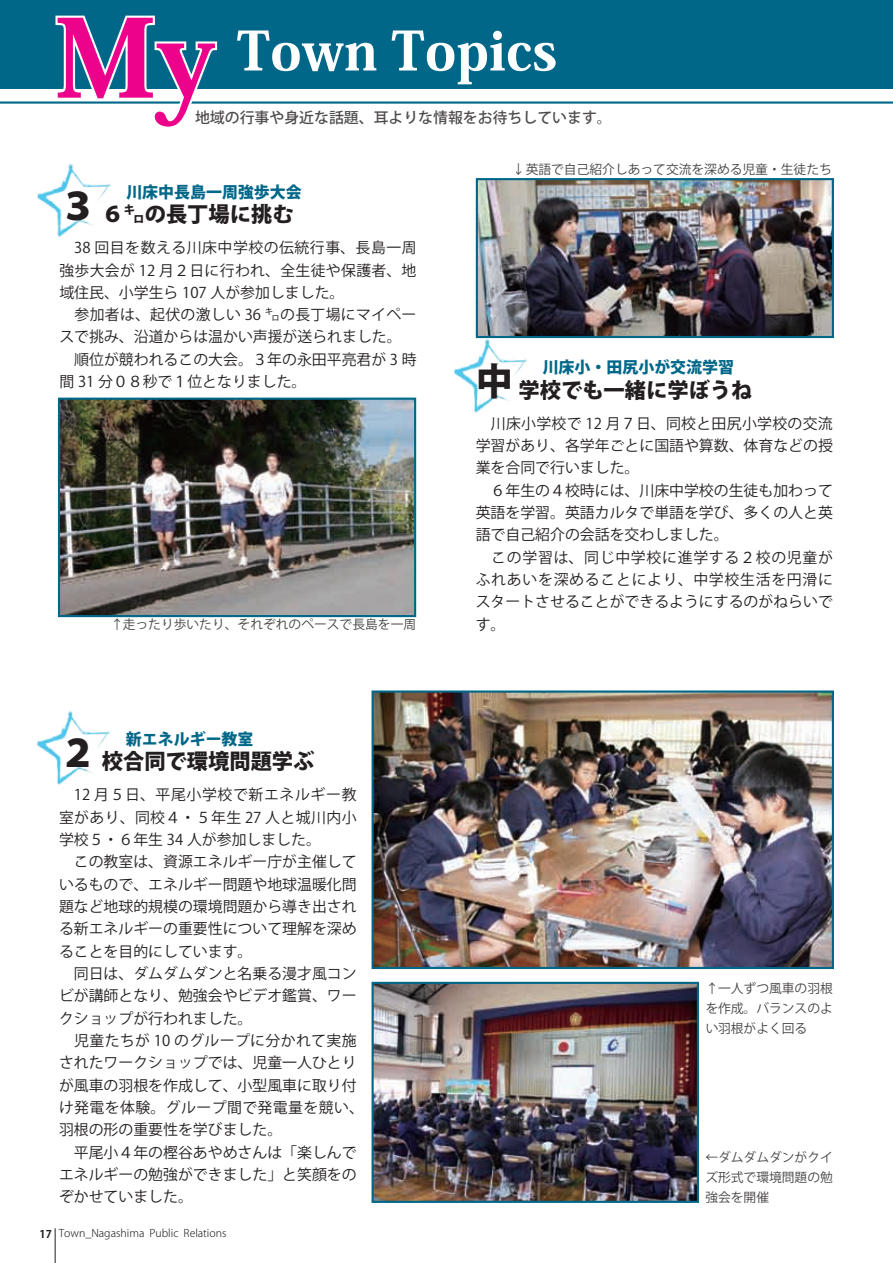
<style>
.page{position:relative;width:893px;height:1263px;background:#fff}
.page>*{position:absolute;margin:0;border:0;box-sizing:border-box;transform-origin:0 0}
.t1{font:800 106.35px "Koz Min Std";color:#ed028c}
.t2{font:800 53.1px "Koz Min Std";color:#fff}
.t3{font:800 37.2px "Koz Go Std";color:#231f20}
.t4{font:800 21.3px "Koz Go Std";color:#231f20}
.t5{font:800 15.9px "Koz Go Std";color:#006789}
.t6{font:14.85px/22.4px "Koz Go Std";color:#231f20}
.t7{font:500 14.85px "Koz Go Std";color:#231f20}
.t8{font:12.75px/20.2px "Koz Go Std";color:#231f20;text-align:justify}
.t9{font:300 10.65px "Koz Go Std";color:#231f20}
.t10{font:700 10.65px "Koz Go Std";color:#231f20}
.s1{font-size:21.3px}
</style>
<div class="page">
<div style="left:0;top:0;width:893px;height:89px;background:#006789"></div>
<hr style="left:0;top:101px;width:893px;height:3px;background:#006789">
<img style="left:37px;top:163px;width:74px;height:74px">
<img style="left:37px;top:710px;width:74px;height:75px">
<img style="left:454px;top:311px;width:105px;height:102px">
<svg style="left:53px;top:15px;width:166px;height:89px"></svg>
<img style="left:479px;top:181px;width:352px;height:154px">
<div style="left:476px;top:178px;width:358px;height:160px;border:2px solid #006789"></div>
<img style="left:375px;top:693px;width:456px;height:273px">
<div style="left:372px;top:690px;width:462px;height:279px;border:2px solid #006789"></div>
<img style="left:375px;top:985px;width:321px;height:215px">
<div style="left:372px;top:982px;width:327px;height:221px;border:2px solid #006789"></div>
<img style="left:61px;top:401px;width:352px;height:213px">
<div style="left:58px;top:398px;width:358px;height:219px;border:2px solid #006789"></div>
<hr style="left:55px;top:1228px;width:1px;height:35px;background:#231f20">
<h1 class="t1" style="left:55px;top:-13px;width:162px">My</h1>
<h2 class="t2" style="left:237px;top:15px;width:322px">Town Topics</h2>
<p class="t7" style="left:195px;top:108px;width:418px">地域の行事や身近な話題、耳よりな情報をお待ちしています。</p>
<h3 class="t3" style="left:59px;top:182px;width:66px">３<span class="s1">６</span></h3>
<p class="t5" style="left:126px;top:182px;width:177px">川床中長島一周強歩大会</p>
<h3 class="t4" style="left:124px;top:200px;width:172px">㌔の長丁場に挑む</h3>
<p class="t6" style="left:59px;top:237px;width:359px">　38 回目を数える川床中学校の伝統行事、長島一周強歩大会が 12 月２日に行われ、全生徒や保護者、地域住民、小学生ら 107 人が参加しました。<br>　参加者は、起伏の激しい 36 ㌔の長丁場にマイペースで挑み、沿道からは温かい声援が送られました。　順位が競われるこの大会。３年の永田平亮君が 3 時間 31 分０８秒で１位となりました。</p>
<p class="t8" style="left:110px;top:615px;width:308px">↑走ったり歩いたり、それぞれのペースで長島を一周</p>
<h3 class="t3" style="left:59px;top:729px;width:39px">２</h3>
<p class="t5" style="left:126px;top:729px;width:129px">新エネルギー教室</p>
<h3 class="t4" style="left:102px;top:747px;width:214px">校合同で環境問題学ぶ</h3>
<p class="t6" style="left:59px;top:784px;width:306px">　12 月５日、平尾小学校で新エネルギー教室があり、同校４・５年生 27 人と城川内小学校５・６年生 34 人が参加しました。<br>　この教室は、資源エネルギー庁が主催しているもので、エネルギー問題や地球温暖化問題など地球的規模の環境問題から導き出される新エネルギーの重要性について理解を深めることを目的にしています。<br>　同日は、ダムダムダンと名乗る漫才風コンビが講師となり、勉強会やビデオ鑑賞、ワークショップが行われました。<br>　児童たちが 10 のグループに分かれて実施されたワークショップでは、児童一人ひとりが風車の羽根を作成して、小型風車に取り付け発電を体験。グループ間で発電量を競い、羽根の形の重要性を学びました。<br>　平尾小４年の樫谷あやめさんは「楽しんでエネルギーの勉強ができました」と笑顔をのぞかせていました。</p>
<p class="t9" style="left:59px;top:1227px;width:87px">Town_Nagashima</p>
<p class="t9" style="left:150px;top:1227px;width:30px">Public</p>
<p class="t9" style="left:184px;top:1227px;width:44px">Relations</p>
<p class="t10" style="left:40px;top:1227px;width:14px">17</p>
<p class="t8" style="left:513px;top:160px;width:320px">↓英語で自己紹介しあって交流を深める児童・生徒たち</p>
<h3 class="t3" style="left:476px;top:357px;width:39px">中</h3>
<p class="t5" style="left:543px;top:357px;width:193px">川床小・田尻小が交流学習</p>
<h3 class="t4" style="left:519px;top:376px;width:235px">学校でも一緒に学ぼうね</h3>
<p class="t6" style="left:476px;top:413px;width:359px">　川床小学校で 12 月７日、同校と田尻小学校の交流学習があり、各学年ごとに国語や算数、体育などの授業を合同で行いました。<br>　６年生の４校時には、川床中学校の生徒も加わって英語を学習。英語カルタで単語を学び、多くの人と英語で自己紹介の会話を交わしました。<br>　この学習は、同じ中学校に進学する２校の児童がふれあいを深めることにより、中学校生活を円滑にスタートさせることができるようにするのがねらいです。</p>
<p class="t8" style="left:705px;top:979px;width:129px">↑一人ずつ風車の羽根を作成。バランスのよい羽根がよく回る</p>
<p class="t8" style="left:705px;top:1147px;width:129px">←ダムダムダンがクイズ形式で環境問題の勉強会を開催</p>
</div>
